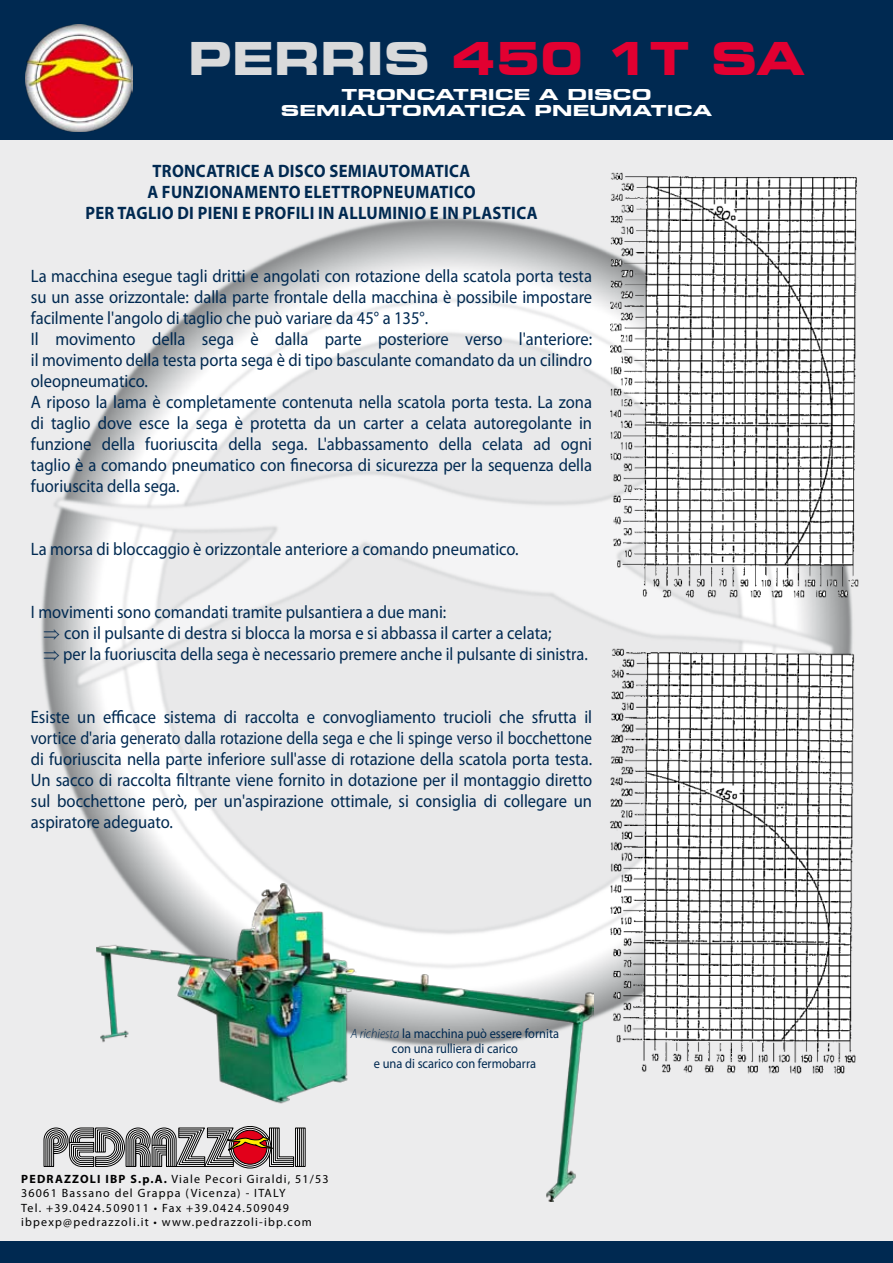
<style>
.page{position:relative;width:893px;height:1263px;background:#fff}
.page>*{position:absolute;margin:0;border:0;box-sizing:border-box;transform-origin:0 0}
.t1{font:700 expanded 45px "Square 721 BT";color:#e20031}
.t2{font:18px/21px "Myriad Pro";color:#002951;scale:.92 1}
.t3{font:700 18px "Myriad Pro";letter-spacing:.02em;color:#002951;scale:.92 1}
.t4{font:700 expanded 15px/16.5px "Square 721 BT";letter-spacing:.005em;color:#fff;text-align:center;scale:1.2 1}
.t5{font:13.5px/15px "Myriad Pro";color:#002951;text-align:center;scale:.92 1}
.t6{font:12px/14.4px "Myriad Pro";letter-spacing:.1em;color:#000}
.s1{color:#d9dadb}
.s2{font-weight:300;font-style:italic}
.s3{font-weight:700}
</style>
<div class="page">
<img style="left:0;top:139px;width:893px;height:1103px">
<div style="left:0;top:0;width:893px;height:139px;background:#002951"></div>
<img style="left:26px;top:25px;width:107px;height:107px">
<div style="left:0;top:1242px;width:893px;height:21px;background:#002951"></div>
<svg style="left:44px;top:1127px;width:53px;height:40px;background:#8e8e8e"></svg>
<img style="left:610px;top:172px;width:249px;height:426px">
<img style="left:603px;top:640px;width:271px;height:446px">
<img style="left:97px;top:884px;width:496px;height:317px">
<h1 class="t1" style="left:188px;top:32px;width:618px"><span class="s1">PERRIS</span> 450 1T SA</h1>
<p class="t4" style="left:281px;top:86px;width:361px">TRONCATRICE A DISCO<br>SEMIAUTOMATICA PNEUMATICA</p>
<p class="t3" style="left:153px;top:159px;width:22px">TRONCATRICE</p>
<p class="t3" style="left:263px;top:159px;width:187px">A DISCO SEMIAUTOMATICA</p>
<p class="t3" style="left:147px;top:180px;width:51px">A FUNZIONA</p>
<p class="t3" style="left:244px;top:180px;width:28px">MENTO</p>
<p class="t3" style="left:304px;top:180px;width:12px">ELETTROPNE</p>
<p class="t3" style="left:404px;top:180px;width:39px">UMATICO</p>
<p class="t3" style="left:85px;top:201px;width:11px">PER</p>
<p class="t3" style="left:117px;top:201px;width:12px">TAGLIO</p>
<p class="t3" style="left:177px;top:201px;width:32px">DI PIENI</p>
<p class="t3" style="left:242px;top:201px;width:174px">EPROFILI IN ALLUMINIO</p>
<p class="t3" style="left:430px;top:201px;width:47px">EIN PLASTICA</p>
<p class="t2" style="left:31px;top:265px;width:612px">La macchina esegue tagli dritti e angolati con rotazione della scatola porta testa su un asse orizzontale: dalla parte frontale della macchina è possibile impostare facilmente l'angolo di taglio che può variare da 45° a 135°.<br>Il movimento della sega è dalla parte posteriore verso l'anteriore: il movimento della testa porta sega è di tipo basculante comandato da un cilindro oleopneumatico.<br>A riposo la lama è completamente contenuta nella scatola porta testa. La zona di taglio dove esce la sega è protetta da un carter a celata autoregolante in funzione della fuoriuscita della sega. L'abbassamento della celata ad ogni taglio è a comando pneumatico con finecorsa di sicurezza per la sequenza della fuoriuscita della sega.</p>
<p class="t2" style="left:31px;top:538px;width:532px">La morsa di bloccaggio è orizzontale anteriore a comando pneumatico.</p>
<p class="t2" style="left:44px;top:601px;width:593px;text-indent:-13px">I movimenti sono comandati tramite pulsantiera a due mani:<br>⇒ con il pulsante di destra si blocca la morsa e si abbassa il carter a celata;<br>⇒ per la fuoriuscita della sega è necessario premere anche il pulsante di sinistra.</p>
<p class="t2" style="left:31px;top:706px;width:612px;text-align:justify">Esiste un efficace sistema di raccolta e convogliamento trucioli che sfrutta il vortice d'aria generato dalla rotazione della sega e che li spinge verso il bocchettone di fuoriuscita nella parte inferiore sull'asse di rotazione della scatola porta testa.<br>Un sacco di raccolta filtrante viene fornito in dotazione per il montaggio diretto sul bocchettone però, per un'aspirazione ottimale, si consiglia di collegare un aspiratore adeguato.</p>
<p class="t5" style="left:351px;top:1026px;width:228px"><span class="s2">A richiesta</span> la macchina può essere fornita con una rulliera di carico<br>e una di scarico con fermobarra</p>
<p class="t6" style="left:21px;top:1171px;width:309px"><span class="s3">PEDRAZZOLI IBP S.P.A.</span> Viale Pecori Giraldi, 51/53<br>36061 Bassano del Grappa (Vicenza) - ITALY<br>Tel. +39.0424.509011 • Fax +39.0424.509049 ibpexp@pedrazzoli.it • www.pedrazzoli-ibp.com</p>
</div>
